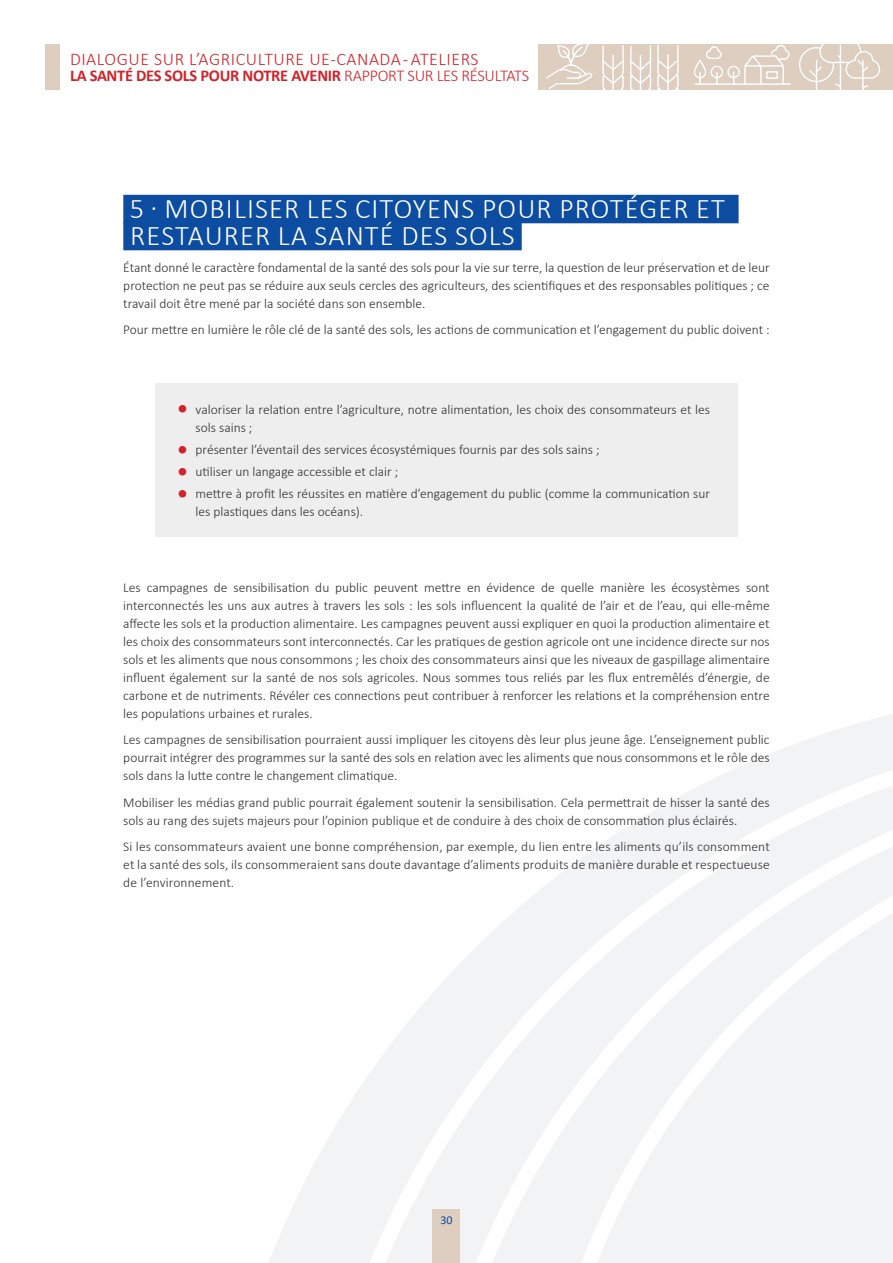
<style>
.page{position:relative;width:893px;height:1263px;background:#fff}
.page>*{position:absolute;margin:0;border:0;box-sizing:border-box;transform-origin:0 0}
.t1{font:300 28.5px/27px "Calibri";letter-spacing:.04em;color:#fff}
.t2{font:300 17.85px "Calibri";letter-spacing:.03em;color:#d1232a}
.t3{font:700 16.5px "Calibri";letter-spacing:-.02em;color:#d1232a}
.t4{font:300 13.5px/18px "Calibri";color:#312f30;text-align:justify}
.t5{font:12px "Calibri";color:#0d4da1}
.s1{font-weight:300}
</style>
<div class="page">
<svg style="left:297px;top:715px;width:596px;height:548px"></svg>
<svg style="left:409px;top:751px;width:484px;height:512px"></svg>
<svg style="left:535px;top:798px;width:358px;height:465px"></svg>
<div style="left:433px;top:1210px;width:27px;height:53px;background:#ddcec0"></div>
<div style="left:45px;top:44px;width:15px;height:45px;background:#ddcec0"></div>
<div style="left:538px;top:44px;width:355px;height:45px;background:#ddcec0"></div>
<svg style="left:546px;top:44px;width:47px;height:45px"></svg>
<svg style="left:602px;top:44px;width:77px;height:45px"></svg>
<svg style="left:799px;top:44px;width:82px;height:45px"></svg>
<svg style="left:693px;top:45px;width:98px;height:40px"></svg>
<div style="left:155px;top:384px;width:583px;height:153px;background:#eeeeef"></div>
<div style="left:123px;top:195px;width:616px;height:28px;background:#0d4da1"></div>
<div style="left:123px;top:222px;width:399px;height:28px;background:#0d4da1"></div>
<h2 class="t2" style="left:70px;top:48px;width:410px">DIALOGUE SUR L’AGRICULTURE UE-CANADA - ATELIERS</h2>
<p class="t3" style="left:70px;top:64px;width:461px">LA SANTÉ DES SOLS POUR NOTRE AVENIR <span class="s1">RAPPORT SUR LES RÉSULTATS</span></p>
<h1 class="t1" style="left:130px;top:195px;width:597px">5 · MOBILISER LES CITOYENS POUR PROTÉGER ET<br>RESTAURER LA SANTÉ DES SOLS</h1>
<p class="t4" style="left:123px;top:258px;width:648px">Étant donné le caractère fondamental de la santé des sols pour la vie sur terre, la question de leur préservation et de leur protection ne peut pas se réduire aux seuls cercles des agriculteurs, des scientifiques et des responsables politiques ; ce travail doit être mené par la société dans son ensemble.</p>
<p class="t4" style="left:123px;top:320px;width:648px">Pour mettre en lumière le rôle clé de la santé des sols, les actions de communication et l’engagement du public doivent :</p>
<p class="t4" style="left:196px;top:400px;width:516px;text-indent:-17px"><sup>A</sup> valoriser la relation entre l’agriculture, notre alimentation, les choix des consommateurs et les sols sains ;</p>
<p class="t4" style="left:179px;top:438px;width:533px;line-height:22.2px;text-align:left"><sup>A</sup> présenter l’éventail des services écosystémiques fournis par des sols sains ;<br><sup>A</sup> utiliser un langage accessible et clair ;<br><sup>A</sup> mettre à profit les réussites en matière d’engagement du public (comme la communication sur</p>
<p class="t4" style="left:196px;top:503px;width:169px">les plastiques dans les océans).</p>
<p class="t4" style="left:123px;top:578px;width:648px">Les campagnes de sensibilisation du public peuvent mettre en évidence de quelle manière les écosystèmes sont interconnectés les uns aux autres à travers les sols : les sols influencent la qualité de l’air et de l’eau, qui elle-même affecte les sols et la production alimentaire. Les campagnes peuvent aussi expliquer en quoi la production alimentaire et les choix des consommateurs sont interconnectés. Car les pratiques de gestion agricole ont une incidence directe sur nos sols et les aliments que nous consommons ; les choix des consommateurs ainsi que les niveaux de gaspillage alimentaire influent également sur la santé de nos sols agricoles. Nous sommes tous reliés par les flux entremêlés d’énergie, de carbone et de nutriments. Révéler ces connections peut contribuer à renforcer les relations et la compréhension entre les populations urbaines et rurales.</p>
<p class="t4" style="left:123px;top:730px;width:648px">Les campagnes de sensibilisation pourraient aussi impliquer les citoyens dès leur plus jeune âge. L’enseignement public pourrait intégrer des programmes sur la santé des sols en relation avec les aliments que nous consommons et le rôle des sols dans la lutte contre le changement climatique.</p>
<p class="t4" style="left:123px;top:793px;width:648px">Mobiliser les médias grand public pourrait également soutenir la sensibilisation. Cela permettrait de hisser la santé des sols au rang des sujets majeurs pour l’opinion publique et de conduire à des choix de consommation plus éclairés.</p>
<p class="t4" style="left:123px;top:837px;width:648px">Si les consommateurs avaient une bonne compréhension, par exemple, du lien entre les aliments qu’ils consomment et la santé des sols, ils consommeraient sans doute davantage d’aliments produits de manière durable et respectueuse de l’environnement.</p>
<p class="t5" style="left:440px;top:1211px;width:14px">30</p>
</div>
